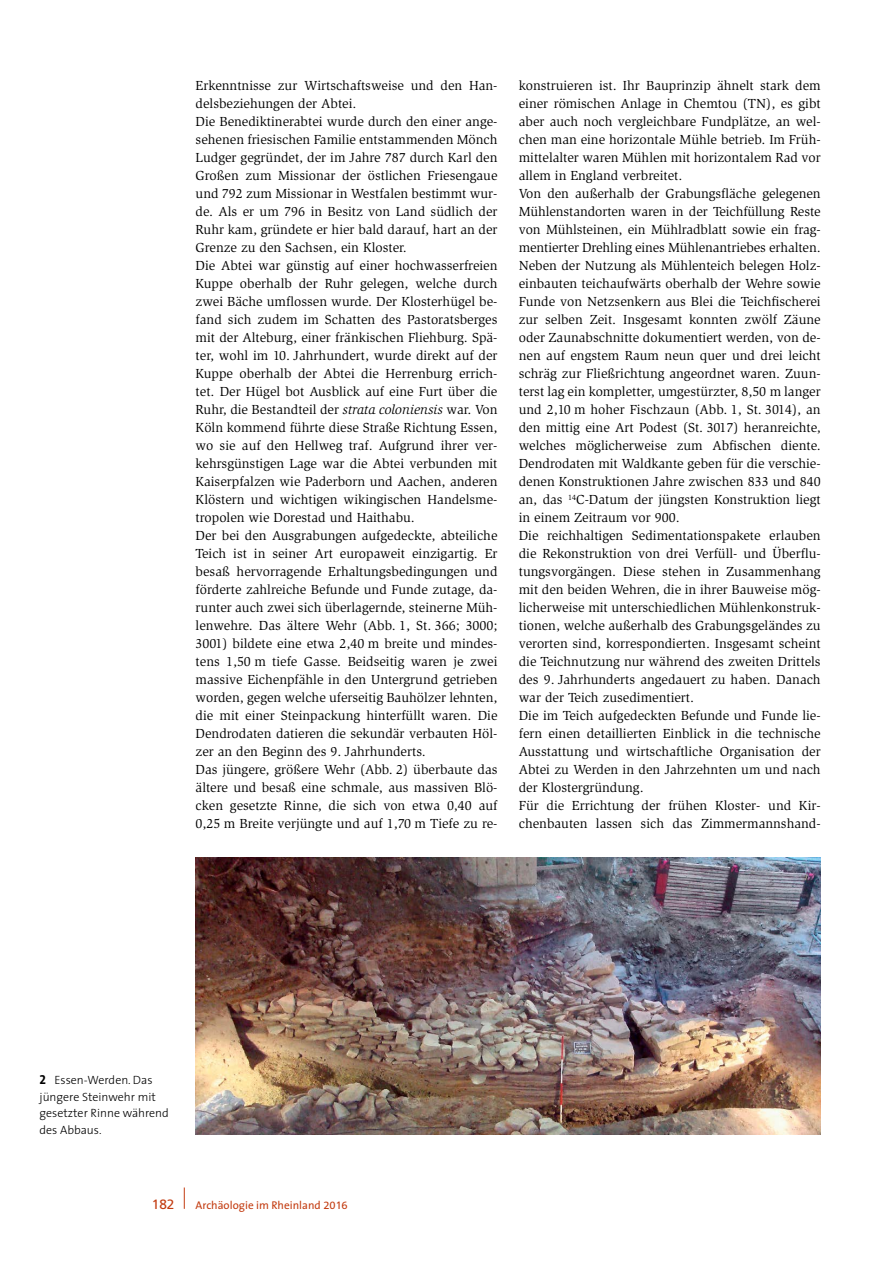
<style>
.page{position:relative;width:893px;height:1263px;background:#fff}
.page>*{position:absolute;margin:0;border:0;box-sizing:border-box;transform-origin:0 0}
.FLIESS_SLIMBACH_9_PT{font:13.5px/18px "Slimbach";color:#000;text-align:justify}
.FLIESS_INITIALIEN{font:13.5px/18px "Slimbach";color:#000}
.t1{font:13.5px "Frutiger CE";color:#c33c11}
.BILDUNTERSCHRIFT{font:300 12px/16.5px "The Sans";color:#000}
.t2{font:11.25px "The Sans";color:#c33c11}
.s1{font-style:italic}
.s2{font-family:"The Sans Bold Caps";font-weight:400;font-size:13.05px}
.s3{font-family:"The Sans B W5 Plain"}
.s4{font-family:"Frutiger CE";font-size:10.65px}
</style>
<div class="page">
<svg style="left:184px;top:1187px;width:1px;height:22px"></svg>
<img style="left:196px;top:857px;width:625px;height:277px">
<p class="FLIESS_INITIALIEN" style="left:196px;top:77px;width:303px">Erkenntnisse zur Wirtschaftsweise und den Han&shy;delsbeziehungen der Abtei.</p>
<p class="FLIESS_SLIMBACH_9_PT" style="left:196px;top:113px;width:303px">Die Benediktinerabtei wurde durch den einer ange&shy;sehenen friesischen Familie entstammenden Mönch Ludger gegründet, der im Jahre 787 durch Karl den Großen zum Missionar der östlichen Friesengaue und 792 zum Missionar in Westfalen bestimmt wur&shy;de. Als er um 796 in Besitz von Land südlich der Ruhr kam, gründete er hier bald darauf, hart an der Grenze zu den Sachsen, ein Kloster.</p>
<p class="FLIESS_SLIMBACH_9_PT" style="left:196px;top:257px;width:303px">Die Abtei war günstig auf einer hochwasserfreien Kuppe oberhalb der Ruhr gelegen, welche durch zwei Bäche umflossen wurde. Der Klosterhügel be&shy;fand sich zudem im Schatten des Pastoratsberges mit der Alteburg, einer fränkischen Fliehburg. Spä&shy;ter, wohl im 10. Jahrhundert, wurde direkt auf der Kuppe oberhalb der Abtei die Herrenburg errich&shy;tet. Der Hügel bot Ausblick auf eine Furt über die Ruhr, die Bestandteil der <span class="s1">strata coloniensis</span> war. Von Köln kommend führte diese Straße Richtung Essen, wo sie auf den Hellweg traf. Aufgrund ihrer ver&shy;kehrsgünstigen Lage war die Abtei verbunden mit Kaiserpfalzen wie Paderborn und Aachen, anderen Klöstern und wichtigen wikingischen Handelsme&shy;tropolen wie Dorestad und Haithabu.</p>
<p class="FLIESS_SLIMBACH_9_PT" style="left:196px;top:527px;width:303px">Der bei den Ausgrabungen aufgedeckte, abteiliche Teich ist in seiner Art europaweit einzigartig. Er besaß hervorragende Erhaltungsbedingungen und förderte zahlreiche Befunde und Funde zutage, da&shy;runter auch zwei sich überlagernde, steinerne Müh&shy;lenwehre. Das ältere Wehr (Abb. 1, St. 366; 3000; 3001) bildete eine etwa 2,40 m breite und mindes&shy;tens 1,50 m tiefe Gasse. Beidseitig waren je zwei massive Eichenpfähle in den Untergrund getrieben worden, gegen welche uferseitig Bauhölzer lehnten, die mit einer Steinpackung hinterfüllt waren. Die Dendrodaten datieren die sekundär verbauten Höl&shy;zer an den Beginn des 9. Jahrhunderts.</p>
<p class="FLIESS_SLIMBACH_9_PT" style="left:196px;top:761px;width:303px">Das jüngere, größere Wehr (Abb. 2) überbaute das ältere und besaß eine schmale, aus massiven Blö&shy;cken gesetzte Rinne, die sich von etwa 0,40 auf 0,25 m Breite verjüngte und auf 1,70 m Tiefe zu re-</p>
<p class="FLIESS_SLIMBACH_9_PT" style="left:519px;top:77px;width:303px">konstruieren ist. Ihr Bauprinzip ähnelt stark dem einer römischen Anlage in Chemtou (TN), es gibt aber auch noch vergleichbare Fundplätze, an wel&shy;chen man eine horizontale Mühle betrieb. Im Früh&shy;mittelalter waren Mühlen mit horizontalem Rad vor allem in England verbreitet.</p>
<p class="FLIESS_SLIMBACH_9_PT" style="left:519px;top:185px;width:303px">Von den außerhalb der Grabungsfläche gelegenen Mühlenstandorten waren in der Teichfüllung Reste von Mühlsteinen, ein Mühlradblatt sowie ein frag&shy;mentierter Drehling eines Mühlenantriebes erhalten.</p>
<p class="FLIESS_SLIMBACH_9_PT" style="left:519px;top:257px;width:303px">Neben der Nutzung als Mühlenteich belegen Holz&shy;einbauten teichaufwärts oberhalb der Wehre sowie Funde von Netzsenkern aus Blei die Teichfischerei zur selben Zeit. Insgesamt konnten zwölf Zäune oder Zaunabschnitte dokumentiert werden, von de&shy;nen auf engstem Raum neun quer und drei leicht schräg zur Fließrichtung angeordnet waren. Zuun&shy;terst lag ein kompletter, umgestürzter, 8,50 m langer und 2,10 m hoher Fischzaun (Abb. 1, St. 3014), an den mittig eine Art Podest (St. 3017) heranreichte, welches möglicherweise zum Abfischen diente.<br>Dendrodaten mit Waldkante geben für die verschie&shy;denen Konstruktionen Jahre zwischen 833 und 840 an, das <sup>14</sup>C-Datum der jüngsten Konstruktion liegt in einem Zeitraum vor 900.</p>
<p class="FLIESS_SLIMBACH_9_PT" style="left:519px;top:527px;width:303px">Die reichhaltigen Sedimentationspakete erlauben die Rekonstruktion von drei Verfüll- und Überflu&shy;tungsvorgängen. Diese stehen in Zusammenhang mit den beiden Wehren, die in ihrer Bauweise mög&shy;licherweise mit unterschiedlichen Mühlenkonstruk&shy;tionen, welche außerhalb des Grabungsgeländes zu verorten sind, korrespondierten. Insgesamt scheint die Teichnutzung nur während des zweiten Drittels des 9. Jahrhunderts angedauert zu haben. Danach war der Teich zusedimentiert.</p>
<p class="FLIESS_SLIMBACH_9_PT" style="left:519px;top:707px;width:303px">Die im Teich aufgedeckten Befunde und Funde lie&shy;fern einen detaillierten Einblick in die technische Ausstattung und wirtschaftliche Organisation der Abtei zu Werden in den Jahrzehnten um und nach der Klostergründung.</p>
<p class="FLIESS_SLIMBACH_9_PT" style="left:519px;top:797px;width:303px">Für die Errichtung der frühen Kloster- und Kir&shy;chenbauten lassen sich das Zimmermannshand-</p>
<p class="BILDUNTERSCHRIFT" style="left:40px;top:1072px;width:131px"><span class="s2">2</span> Essen-Werden. Das jüngere Steinwehr mit gesetzter Rinne während des Abbaus.</p>
<p class="t1" style="left:152px;top:1196px;width:24px">182</p>
<p class="t2" style="left:196px;top:1196px;width:153px">Archäologie im Rheinland <span class="s3">20</span><span class="s4">1</span><span class="s3">6</span></p>
</div>
